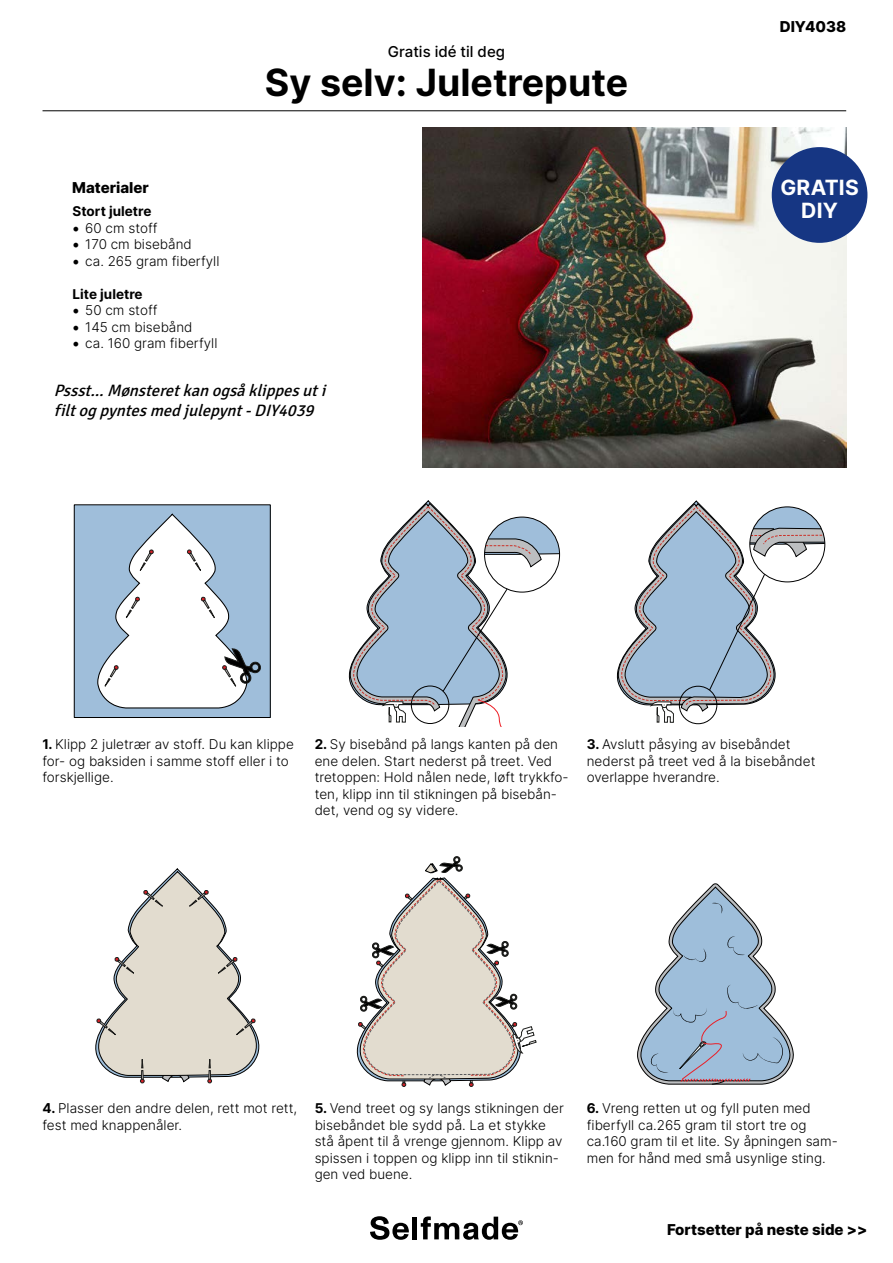
<style>
.page{position:relative;width:893px;height:1263px;background:#fff}
.page>*{position:absolute;margin:0;border:0;box-sizing:border-box;transform-origin:0 0}
.t1{font:700 37.5px "Inter";color:#000}
.t2{font:700 21px/22.5px "Inter";letter-spacing:.01em;color:#fff;text-align:center}
.t3{font:italic 16.5px/19.8px "Signika";color:#000}
.t4{font:800 15px "Inter";color:#000}
.t5{font:500 15px "Inter";color:#000}
.t6{font:300 13.5px/16.5px "Inter";color:#000}
.t7{font:700 13.5px "Inter";color:#000}
.s1{font-family:"Minion Pro";font-weight:400;font-size:18px}
.s2{font-weight:700}
</style>
<div class="page">
<div style="left:74px;top:505px;width:196px;height:212px;background:#9fbeda"></div>
<div style="left:74px;top:504px;width:197px;height:214px;border:1px solid #000"></div>
<svg style="left:97px;top:513px;width:164px;height:196px"></svg>
<svg style="left:95px;top:868px;width:165px;height:215px"></svg>
<svg style="left:356px;top:856px;width:181px;height:231px"></svg>
<svg style="left:637px;top:883px;width:157px;height:201px"></svg>
<svg style="left:348px;top:500px;width:213px;height:226px"></svg>
<div style="left:679px;top:686px;width:38px;height:38px;border:1px solid #000;border-radius:50%"></div>
<svg style="left:616px;top:500px;width:210px;height:223px"></svg>
<svg style="left:370px;top:1216px;width:39px;height:24px"></svg>
<hr style="left:413px;top:1216px;width:4px;height:23px;background:#000">
<svg style="left:421px;top:1216px;width:102px;height:24px"></svg>
<img style="left:423px;top:128px;width:423px;height:340px">
<hr style="left:43px;top:111px;width:803px;height:1px;background:#000">
<div style="left:772px;top:147px;width:95px;height:96px;background:#163683;border-radius:50%"></div>
<p class="t5" style="left:388px;top:41px;width:119px">Gratis idé til deg</p>
<p class="t4" style="left:72px;top:177px;width:78px">Materialer</p>
<p class="t7" style="left:73px;top:201px;width:80px">Stort juletre</p>
<p class="t6" style="left:73px;top:219px;width:87px"><span class="s1">•</span> 60 cm stoff</p>
<p class="t6" style="left:73px;top:236px;width:121px"><span class="s1">•</span> 170 cm bisebånd</p>
<p class="t6" style="left:73px;top:252px;width:148px"><span class="s1">•</span> ca. 265 gram fiberfyll</p>
<p class="t7" style="left:73px;top:284px;width:71px">Lite juletre</p>
<p class="t6" style="left:73px;top:302px;width:86px"><span class="s1">•</span> 50 cm stoff</p>
<p class="t6" style="left:73px;top:318px;width:122px"><span class="s1">•</span> 145 cm bisebånd</p>
<p class="t6" style="left:73px;top:335px;width:146px"><span class="s1">•</span> ca. 160 gram fiberfyll</p>
<h1 class="t1" style="left:265px;top:55px;width:365px">Sy selv: Juletrepute</h1>
<p class="t3" style="left:54px;top:381px;width:278px">Pssst...Mønsteretkanogsåklippesuti filtogpyntesmedjulepynt-DIY4039</p>
<p class="t4" style="left:780px;top:15px;width:68px">DIY4038</p>
<h2 class="t2" style="left:780px;top:176px;width:80px">GRATIS<br>DIY</h2>
<p class="t6" style="left:43px;top:735px;width:253px"><span class="s2">1.</span> Klipp 2 juletrær av stoff. Du kan klippe for- og baksiden i samme stoff eller i to forskjellige.</p>
<p class="t6" style="left:315px;top:735px;width:255px"><span class="s2">2.</span> Sy bisebånd på langs kanten på den ene delen. Start nederst på treet. Ved tretoppen: Hold nålen nede, løft trykkfo&shy;ten, klipp inn til stikningen på bisebån&shy;det, vend og sy videre.</p>
<p class="t6" style="left:587px;top:735px;width:230px"><span class="s2">3.</span> Avslutt påsying av bisebåndet nederst på treet ved å la bisebåndet overlappe hverandre.</p>
<p class="t6" style="left:43px;top:1100px;width:256px"><span class="s2">4.</span> Plasser den andre delen, rett mot rett, fest med knappenåler.</p>
<p class="t6" style="left:315px;top:1100px;width:251px"><span class="s2">5.</span> Vend treet og sy langs stikningen der bisebåndet ble sydd på. La et stykke stå åpent til å vrenge gjennom. Klipp av spissen i toppen og klipp inn til stiknin&shy;gen ved buene.</p>
<p class="t6" style="left:587px;top:1100px;width:252px"><span class="s2">6.</span> Vreng retten ut og fyll puten med fiberfyll ca.265 gram til stort tre og ca.160 gram til et lite. Sy åpningen sam&shy;men for hånd med små usynlige sting.</p>
<p class="t4" style="left:667px;top:1218px;width:202px">Fortsetter på neste side &gt;&gt;</p>
</div>
